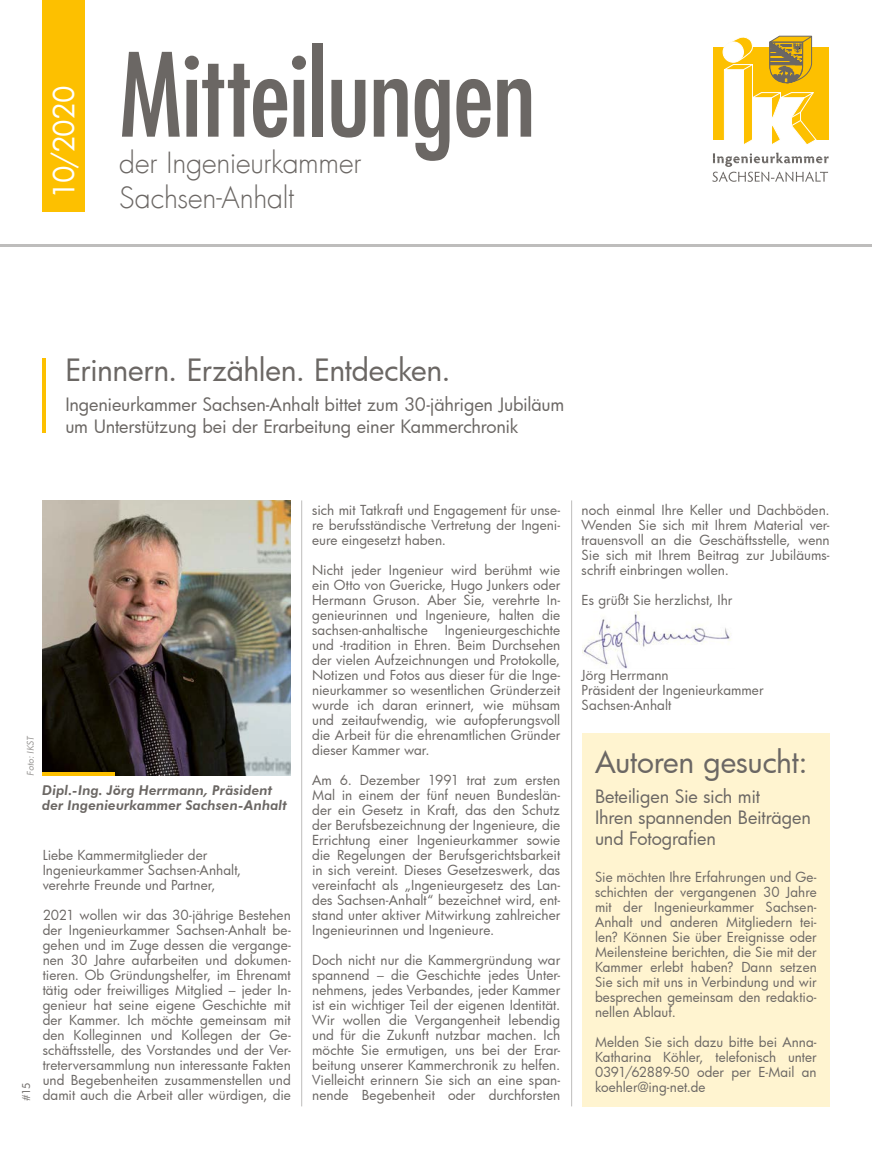
<style>
.page{position:relative;width:872px;height:1172px;background:#fff}
.page>*{position:absolute;margin:0;border:0;box-sizing:border-box;transform-origin:0 0}
.t1{font:condensed 112.5px "Futura LT";letter-spacing:-.01em;color:#6b6764}
.t2{font:30px "Futura Bk";letter-spacing:-.015em;color:#6b6764}
.t3{font:300 28.5px/35.4px "Futura LT";letter-spacing:-.005em;color:#6b6764}
.t4{font:28.5px "Futura Bk";letter-spacing:-.025em;color:#fff}
.t5{font:18px/21px "Futura Bk";letter-spacing:-.015em;color:#6b6764}
.t6{font:13.5px/15px "Futura Bk";letter-spacing:.005em;color:#6b6764;text-align:justify}
.t7{font:italic 800 13.5px/15px "Futura BT";letter-spacing:.005em;color:#6b6764}
.t8{font:10.5px "Futura Bk";color:#6b6764}
.t9{font:italic 9px "Futura Bk";color:#949290}
</style>
<div class="page">
<div style="left:43px;top:0;width:42px;height:211px;background:#fdc000"></div>
<hr style="left:0;top:245px;width:871px;height:2px;background:#bebdbc">
<svg style="left:712px;top:153px;width:116px;height:29px"></svg>
<div style="left:712px;top:47px;width:116px;height:92px;background:#fdc000"></div>
<svg style="left:720px;top:35px;width:97px;height:110px"></svg>
<hr style="left:43px;top:358px;width:3px;height:75px;background:#fdc000">
<hr style="left:301px;top:500px;width:1px;height:606px;background:#bebdbc">
<hr style="left:571px;top:500px;width:1px;height:606px;background:#bebdbc">
<img style="left:43px;top:500px;width:247px;height:276px">
<hr style="left:43px;top:772px;width:72px;height:4px;background:#fdc000">
<div style="left:582px;top:733px;width:247px;height:374px;background:#fff4d0"></div>
<img style="left:582px;top:612px;width:149px;height:56px">
<h3 class="t4" style="left:45px;top:198px;width:115px;rotate:-90deg">10/2020</h3>
<h1 class="t1" style="left:119px;top:28px;width:418px">Mitteilungen</h1>
<h3 class="t3" style="left:119px;top:145px;width:244px">der Ingenieurkammer<br>Sachsen-Anhalt</h3>
<h2 class="t2" style="left:65px;top:350px;width:387px">Erinnern. Erzählen. Entdecken.</h2>
<h3 class="t5" style="left:65px;top:393px;width:500px;line-height:21.6px">Ingenieurkammer Sachsen-Anhalt bittet zum 30-jährigen Jubiläum um Unterstützung bei der Erarbeitung einer Kammerchronik</h3>
<p class="t9" style="left:24px;top:776px;width:42px;rotate:-90deg">Foto: IKST</p>
<p class="t7" style="left:42px;top:783px;width:246px">Dipl.-Ing. Jörg Herrmann, Präsident der Ingenieurkammer Sachsen-Anhalt</p>
<p class="t8" style="left:19px;top:1100px;width:19px;rotate:-90deg">#15</p>
<p class="t6" style="left:43px;top:848px;width:200px;text-align:left">Liebe Kammermitglieder der<br>Ingenieurkammer Sachsen-Anhalt, verehrte Freunde und Partner,</p>
<p class="t6" style="left:43px;top:908px;width:250px">2021 wollen wir das 30-jährige Bestehen der Ingenieurkammer Sachsen-Anhalt be&shy;gehen und im Zuge dessen die vergange&shy;nen 30 Jahre aufarbeiten und dokumen&shy;tieren. Ob Gründungshelfer, im Ehrenamt tätig oder freiwilliges Mitglied – jeder In&shy;genieur hat seine eigene Geschichte mit der Kammer. Ich möchte gemeinsam mit den Kolleginnen und Kollegen der Ge&shy;schäftsstelle, des Vorstandes und der Ver&shy;treterversammlung nun interessante Fakten und Begebenheiten zusammenstellen und damit auch die Arbeit aller würdigen, die</p>
<p class="t6" style="left:312px;top:503px;width:250px">sich mit Tatkraft und Engagement für unse&shy;re berufsständische Vertretung der Ingeni&shy;eure eingesetzt haben.</p>
<p class="t6" style="left:312px;top:563px;width:250px">Nicht jeder Ingenieur wird berühmt wie ein Otto von Guericke, Hugo Junkers oder Hermann Gruson. Aber Sie, verehrte In&shy;genieurinnen und Ingenieure, halten die sachsen-anhaltische Ingenieurgeschichte und -tradition in Ehren. Beim Durchsehen der vielen Aufzeichnungen und Protokolle, Notizen und Fotos aus dieser für die Inge&shy;nieurkammer so wesentlichen Gründerzeit wurde ich daran erinnert, wie mühsam und zeitaufwendig, wie aufopferungsvoll die Arbeit für die ehrenamtlichen Gründer dieser Kammer war.</p>
<p class="t6" style="left:312px;top:773px;width:250px">Am 6. Dezember 1991 trat zum ersten Mal in einem der fünf neuen Bundeslän&shy;der ein Gesetz in Kraft, das den Schutz der Berufsbezeichnung der Ingenieure, die Errichtung einer Ingenieurkammer sowie die Regelungen der Berufsgerichtsbarkeit in sich vereint. Dieses Gesetzeswerk, das vereinfacht als „Ingenieurgesetz des Lan&shy;des Sachsen-Anhalt“ bezeichnet wird, ent&shy;stand unter aktiver Mitwirkung zahlreicher Ingenieurinnen und Ingenieure.</p>
<p class="t6" style="left:312px;top:953px;width:250px">Doch nicht nur die Kammergründung war spannend – die Geschichte jedes Unter&shy;nehmens, jedes Verbandes, jeder Kammer ist ein wichtiger Teil der eigenen Identität.<br>Wir wollen die Vergangenheit lebendig und für die Zukunft nutzbar machen. Ich möchte Sie ermutigen, uns bei der Erar&shy;beitung unserer Kammerchronik zu helfen.<br>Vielleicht erinnern Sie sich an eine span&shy;nende Begebenheit oder durchforsten</p>
<p class="t6" style="left:581px;top:503px;width:250px">noch einmal Ihre Keller und Dachböden.<br>Wenden Sie sich mit Ihrem Material ver&shy;trauensvoll an die Geschäftsstelle, wenn Sie sich mit Ihrem Beitrag zur Jubiläums&shy;schrift einbringen wollen.</p>
<p class="t6" style="left:581px;top:593px;width:152px">Es grüßt Sie herzlichst, Ihr</p>
<p class="t6" style="left:581px;top:668px;width:183px;text-align:left">Jörg Herrmann<br>Präsident der Ingenieurkammer<br>Sachsen-Anhalt</p>
<h2 class="t2" style="left:595px;top:742px;width:214px">Autoren gesucht:</h2>
<h3 class="t5" style="left:595px;top:786px;width:217px">Beteiligen Sie sich mit<br>Ihren spannenden Beiträgen und Fotografien</h3>
<p class="t6" style="left:595px;top:869px;width:223px">Sie möchten Ihre Erfahrungen und Ge&shy;schichten der vergangenen 30 Jahre mit der Ingenieurkammer Sachsen-Anhalt und anderen Mitgliedern tei&shy;len? Können Sie über Ereignisse oder Meilensteine berichten, die Sie mit der Kammer erlebt haben? Dann setzen Sie sich mit uns in Verbindung und wir besprechen gemeinsam den redaktio&shy;nellen Ablauf.</p>
<p class="t6" style="left:595px;top:1034px;width:223px">Melden Sie sich dazu bitte bei Anna-Katharina Köhler, telefonisch unter 0391/62889-50 oder per E-Mail an koehler@ing-net.de</p>
</div>
